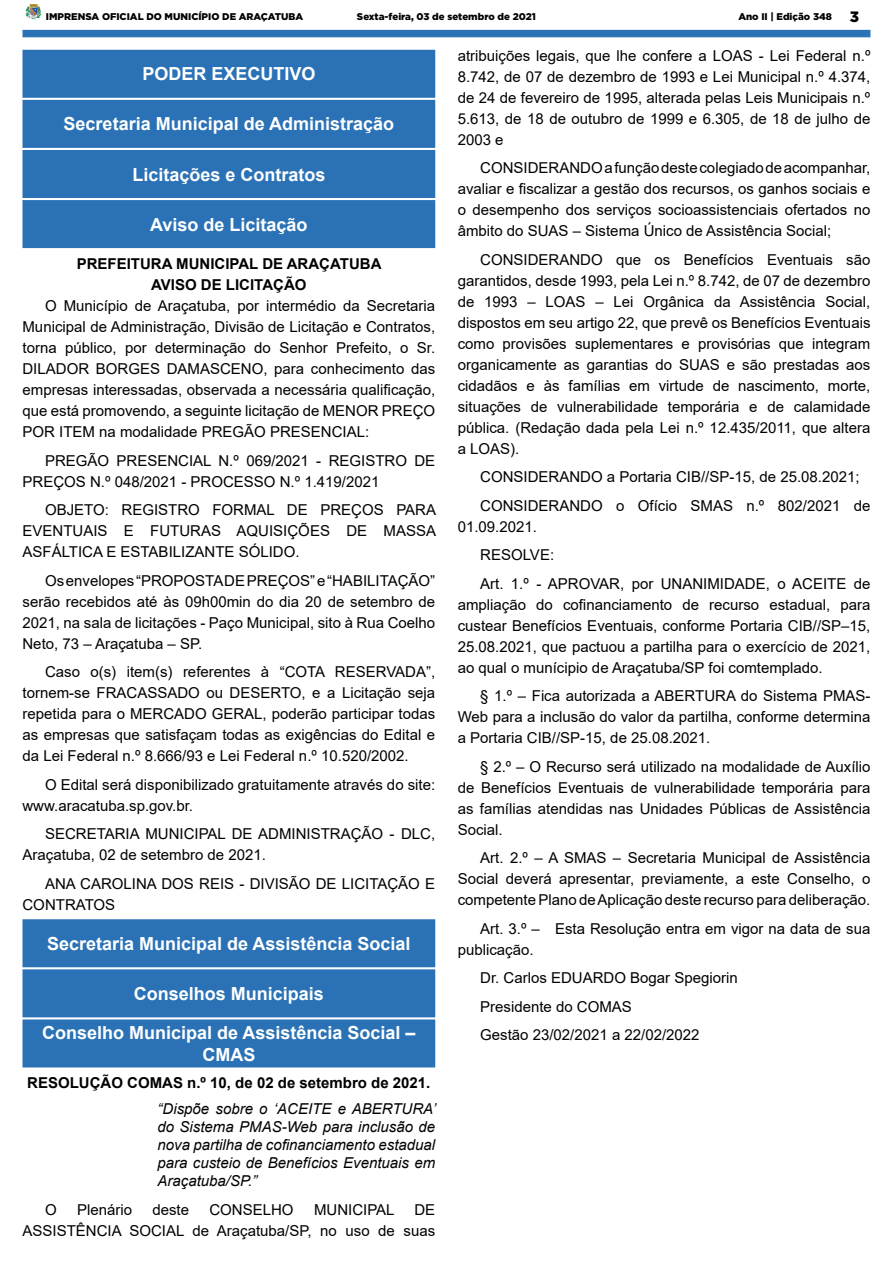
<style>
.page{position:relative;width:893px;height:1263px;background:#fff}
.page>*{position:absolute;margin:0;border:0;box-sizing:border-box;transform-origin:0 0}
.t1{font:700 18px/21.6px "Arial";color:#fff;text-align:center}
._2_-_Corpo{font:15px/21px "Arial";color:#000;text-align:justify}
._3_-_Ementa{font:italic 15px/18px "Arial";color:#000;text-align:justify}
._1_-_Cabeçalho{font:700 15px "Arial";color:#000}
.t2{font:900 9.75px "Gotham";color:#000}
.s1{font-size:15px}
</style>
<div class="page">
<div style="left:22px;top:30px;width:848px;height:7px;background:#2a72b5"></div>
<img style="left:25px;top:4px;width:17px;height:16px">
<div style="left:23px;top:50px;width:412px;height:47px;background:#2a72b5"></div>
<div style="left:22px;top:50px;width:413px;height:48px;border:1px solid #2a72b5"></div>
<div style="left:23px;top:100px;width:412px;height:47px;background:#2a72b5"></div>
<div style="left:22px;top:100px;width:413px;height:48px;border:1px solid #2a72b5"></div>
<div style="left:23px;top:151px;width:412px;height:46px;background:#2a72b5"></div>
<div style="left:22px;top:150px;width:413px;height:48px;border:1px solid #2a72b5"></div>
<div style="left:23px;top:201px;width:412px;height:46px;background:#2a72b5"></div>
<div style="left:22px;top:200px;width:413px;height:48px;border:1px solid #2a72b5"></div>
<div style="left:23px;top:920px;width:412px;height:47px;background:#2a72b5"></div>
<div style="left:22px;top:919px;width:413px;height:48px;border:1px solid #2a72b5"></div>
<div style="left:23px;top:970px;width:412px;height:47px;background:#2a72b5"></div>
<div style="left:22px;top:969px;width:413px;height:48px;border:1px solid #2a72b5"></div>
<div style="left:23px;top:1020px;width:412px;height:47px;background:#2a72b5"></div>
<div style="left:22px;top:1019px;width:413px;height:48px;border:1px solid #2a72b5"></div>
<p class="t2" style="left:46px;top:10px;width:259px">IMPRENSA OFICIAL DO MUNICÍPIO DE ARAÇATUBA</p>
<p class="t2" style="left:357px;top:10px;width:181px">Sexta-feira, 03 de setembro de 2021</p>
<p class="t2" style="left:738px;top:10px;width:122px">Ano II | Edição 348 <span class="s1">3</span></p>
<p class="t1" style="left:142px;top:63px;width:175px">PODER EXECUTIVO</p>
<p class="t1" style="left:64px;top:113px;width:332px">Secretaria Municipal de Administração</p>
<p class="t1" style="left:132px;top:164px;width:195px">Licitações e Contratos</p>
<p class="t1" style="left:150px;top:214px;width:159px">Aviso de Licitação</p>
<p class="_1_-_Cabeçalho" style="left:77px;top:253px;width:306px">PREFEITURA MUNICIPAL DE ARAÇATUBA</p>
<p class="_1_-_Cabeçalho" style="left:151px;top:274px;width:157px">AVISO DE LICITAÇÃO</p>
<p class="_2_-_Corpo" style="left:22px;top:295px;width:414px;text-indent:22px">O Município de Araçatuba, por intermédio da Secretaria Municipal de Administração, Divisão de Licitação e Contratos, torna público, por determinação do Senhor Prefeito, o Sr.<br>DILADOR BORGES DAMASCENO, para conhecimento das empresas interessadas, observada a necessária qualificação, que está promovendo, a seguinte licitação de MENOR PREÇO POR ITEM na modalidade PREGÃO PRESENCIAL:</p>
<p class="_2_-_Corpo" style="left:22px;top:450px;width:414px;text-indent:22px">PREGÃO PRESENCIAL N.º 069/2021 - REGISTRO DE<br>PREÇOS N.º 048/2021 - PROCESSO N.º 1.419/2021</p>
<p class="_2_-_Corpo" style="left:22px;top:499px;width:415px;text-indent:22px">OBJETO: REGISTRO FORMAL DE PREÇOS PARA EVENTUAIS E FUTURAS AQUISIÇÕES DE MASSA ASFÁLTICA E ESTABILIZANTE SÓLIDO.</p>
<p class="_2_-_Corpo" style="left:22px;top:570px;width:414px;text-indent:22px">Os envelopes “PROPOSTA DE PREÇOS” e “HABILITAÇÃO” serão recebidos até às 09h00min do dia 20 de setembro de 2021, na sala de licitações - Paço Municipal, sito à Rua Coelho Neto, 73 – Araçatuba – SP.</p>
<p class="_2_-_Corpo" style="left:22px;top:661px;width:414px;text-indent:22px">Caso o(s) item(s) referentes à “COTA RESERVADA”, tornem-se FRACASSADO ou DESERTO, e a Licitação seja repetida para o MERCADO GERAL, poderão participar todas as empresas que satisfaçam todas as exigências do Edital e da Lei Federal n.º 8.666/93 e Lei Federal n.º 10.520/2002.</p>
<p class="_2_-_Corpo" style="left:22px;top:774px;width:414px;text-indent:22px">O Edital será disponibilizado gratuitamente através do site: www.aracatuba.sp.gov.br.</p>
<p class="_2_-_Corpo" style="left:22px;top:823px;width:414px;text-indent:22px">SECRETARIA MUNICIPAL DE ADMINISTRAÇÃO - DLC,<br>Araçatuba, 02 de setembro de 2021.</p>
<p class="_2_-_Corpo" style="left:22px;top:873px;width:414px;text-indent:22px">ANA CAROLINA DOS REIS - DIVISÃO DE LICITAÇÃO E<br>CONTRATOS</p>
<p class="t1" style="left:47px;top:933px;width:365px">Secretaria Municipal de Assistência Social</p>
<p class="t1" style="left:134px;top:983px;width:192px">Conselhos Municipais</p>
<p class="t1" style="left:42px;top:1022px;width:375px">Conselho Municipal de Assistência Social –<br>CMAS</p>
<p class="_1_-_Cabeçalho" style="left:27px;top:1073px;width:405px">RESOLUÇÃO COMAS n.º 10, de 02 de setembro de 2021.</p>
<p class="_3_-_Ementa" style="left:158px;top:1100px;width:280px">“Dispõe sobre o ‘ACEITE e ABERTURA’ do Sistema PMAS-Web para inclusão de nova partilha de cofinanciamento estadual para custeio de Benefícios Eventuais em Araçatuba/SP.”</p>
<p class="_2_-_Corpo" style="left:45px;top:1198px;width:13px">O</p>
<p class="_2_-_Corpo" style="left:77px;top:1198px;width:57px">Plenário</p>
<p class="_2_-_Corpo" style="left:152px;top:1198px;width:38px">deste</p>
<p class="_2_-_Corpo" style="left:209px;top:1198px;width:86px">CONSELHO</p>
<p class="_2_-_Corpo" style="left:314px;top:1198px;width:82px">MUNICIPAL</p>
<p class="_2_-_Corpo" style="left:22px;top:1198px;width:414px;text-align:right">DE<br>ASSISTÊNCIA SOCIAL de Araçatuba/SP, no uso de suas</p>
<p class="_2_-_Corpo" style="left:458px;top:45px;width:414px">atribuições legais, que lhe confere a LOAS - Lei Federal n.º 8.742, de 07 de dezembro de 1993 e Lei Municipal n.º 4.374, de 24 de fevereiro de 1995, alterada pelas Leis Municipais n.º 5.613, de 18 de outubro de 1999 e 6.305, de 18 de julho de 2003 e</p>
<p class="_2_-_Corpo" style="left:458px;top:157px;width:414px;text-indent:22px">CONSIDERANDO a função deste colegiado de acompanhar, avaliar e fiscalizar a gestão dos recursos, os ganhos sociais e o desempenho dos serviços socioassistenciais ofertados no âmbito do SUAS – Sistema Único de Assistência Social;</p>
<p class="_2_-_Corpo" style="left:458px;top:249px;width:414px;text-indent:22px">CONSIDERANDO que os Benefícios Eventuais são garantidos, desde 1993, pela Lei n.º 8.742, de 07 de dezembro de 1993 – LOAS – Lei Orgânica da Assistência Social, dispostos em seu artigo 22, que prevê os Benefícios Eventuais como provisões suplementares e provisórias que integram organicamente as garantias do SUAS e são prestadas aos cidadãos e às famílias em virtude de nascimento, morte, situações de vulnerabilidade temporária e de calamidade pública. (Redação dada pela Lei n.º 12.435/2011, que altera a LOAS).</p>
<p class="_2_-_Corpo" style="left:480px;top:466px;width:381px">CONSIDERANDO a Portaria CIB//SP-15, de 25.08.2021;</p>
<p class="_2_-_Corpo" style="left:458px;top:495px;width:414px;text-indent:22px">CONSIDERANDO o Ofício SMAS n.º 802/2021 de<br>01.09.2021.</p>
<p class="_2_-_Corpo" style="left:480px;top:544px;width:75px">RESOLVE:</p>
<p class="_2_-_Corpo" style="left:458px;top:573px;width:414px;text-indent:22px">Art. 1.º - APROVAR, por UNANIMIDADE, o ACEITE de ampliação do cofinanciamento de recurso estadual, para custear Benefícios Eventuais, conforme Portaria CIB//SP–15, 25.08.2021, que pactuou a partilha para o exercício de 2021, ao qual o munícipio de Araçatuba/SP foi comtemplado.</p>
<p class="_2_-_Corpo" style="left:458px;top:685px;width:414px;text-indent:22px">§ 1.º – Fica autorizada a ABERTURA do Sistema PMAS-Web para a inclusão do valor da partilha, conforme determina a Portaria CIB//SP-15, de 25.08.2021.</p>
<p class="_2_-_Corpo" style="left:458px;top:756px;width:414px;text-indent:22px">§ 2.º – O Recurso será utilizado na modalidade de Auxílio de Benefícios Eventuais de vulnerabilidade temporária para as famílias atendidas nas Unidades Públicas de Assistência Social.</p>
<p class="_2_-_Corpo" style="left:458px;top:847px;width:414px;text-indent:22px">Art. 2.º – A SMAS – Secretaria Municipal de Assistência Social deverá apresentar, previamente, a este Conselho, o competente Plano de Aplicação deste recurso para deliberação.</p>
<p class="_2_-_Corpo" style="left:458px;top:918px;width:414px;text-indent:22px">Art. 3.º – Esta Resolução entra em vigor na data de sua publicação.</p>
<p class="_2_-_Corpo" style="left:480px;top:967px;width:259px">Dr. Carlos EDUARDO Bogar Spegiorin</p>
<p class="_2_-_Corpo" style="left:480px;top:996px;width:153px">Presidente do COMAS</p>
<p class="_2_-_Corpo" style="left:480px;top:1024px;width:221px">Gestão 23/02/2021 a 22/02/2022</p>
</div>
